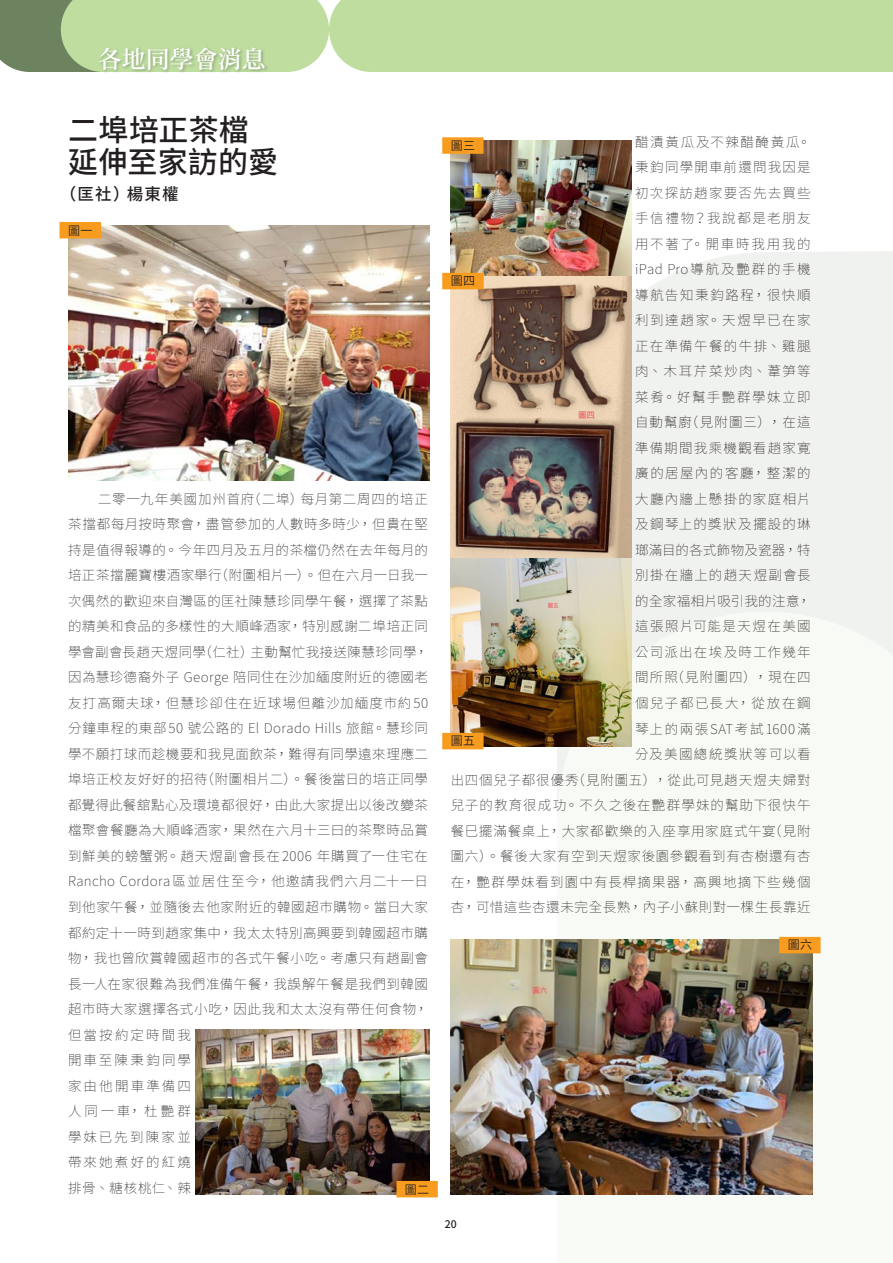
<style>
.page{position:relative;width:893px;height:1263px;background:#fff}
.page>*{position:absolute;margin:0;border:0;box-sizing:border-box;transform-origin:0 0}
.小題_Column{font:500 30px "Source Han Sans TW";letter-spacing:.005em;color:#231f20}
.t1{font:600 24px "Source Han Serif TC";color:#fff}
.Author_L{font:500 16.5px "Source Han Sans TW";color:#231f20}
.內文_Indent{font:200 13.5px/25.5px "Source Han Sans TW";letter-spacing:.055em;color:#231f20}
.內文_Indent-2{font:200 13.5px/25.5px "Source Han Sans TW";letter-spacing:.085em;color:#231f20;text-align:right}
.CAPTION_Colored{font:12px "Source Han Sans TW";letter-spacing:.03em;color:#231f20}
.t2{font:500 10.5px "Source Han Sans TW";color:#231f20}
</style>
<div class="page">
<svg style="left:0;top:0;width:893px;height:72px;background:#b8d69b"></svg>
<div style="left:97px;top:46px;width:172px;height:29px;background:#231f20;opacity:.3"></div>
<div style="left:631px;top:251px;width:262px;height:361px;background:#f0f2ef"></div>
<div style="left:557px;top:612px;width:336px;height:583px;background:#f8fbf5"></div>
<img style="left:68px;top:225px;width:361px;height:255px">
<img style="left:451px;top:276px;width:180px;height:283px">
<img style="left:451px;top:140px;width:180px;height:136px">
<img style="left:196px;top:1030px;width:233px;height:165px">
<img style="left:451px;top:940px;width:361px;height:255px">
<img style="left:451px;top:559px;width:180px;height:188px">
<div style="left:60px;top:222px;width:41px;height:16px;background:#f89c20"></div>
<div style="left:396px;top:1181px;width:42px;height:16px;background:#f89c20"></div>
<div style="left:779px;top:937px;width:42px;height:16px;background:#f89c20"></div>
<div style="left:442px;top:273px;width:42px;height:16px;background:#f89c20"></div>
<div style="left:442px;top:137px;width:41px;height:17px;background:#f89c20"></div>
<div style="left:442px;top:733px;width:42px;height:16px;background:#f89c20"></div>
<h2 class="t1" style="left:98px;top:46px;width:170px">各地同學會消息</h2>
<p class="小題_Column" style="left:68px;top:114px;width:182px">二埠培正茶檔</p>
<p class="小題_Column" style="left:68px;top:145px;width:211px">延伸至家訪的愛</p>
<p class="Author_L" style="left:60px;top:184px;width:120px">（匡社）楊東權</p>
<p class="CAPTION_Colored" style="left:68px;top:223px;width:26px">圖一</p>
<p class="內文_Indent" style="left:68px;top:486px;width:362px;text-indent:30px">二零一九年美國加州首府（二埠）每月第二周四的培正茶擋都每月按時聚會，盡管參加的人數時多時少，但貴在堅持是值得報導的。今年四月及五月的茶檔仍然在去年每月的培正茶擋麗寶樓酒家舉行（附圖相片一）。但在六月一日我一次偶然的歡迎來自灣區的匡社陳慧珍同學午餐，選擇了茶點的精美和食品的多樣性的大順峰酒家，特別感謝二埠培正同學會副會長趙天煜同學（仁社）主動幫忙我接送陳慧珍同學，因為慧珍德裔外子 George 陪同住在沙加緬度附近的德國老友打高爾夫球，但慧珍卻住在近球場但離沙加緬度市約50分鐘車程的東部 50 號公路的 El Dorado Hills 旅館。慧珍同學不願打球而趁機要和我見面飲茶，難得有同學遠來理應二埠培正校友好好的招待（附圖相片二）。餐後當日的培正同學都覺得此餐舘點心及環境都很好，由此大家提出以後改變茶檔聚會餐廳為大順峰酒家，果然在六月十三曰的茶聚時品賞到鮮美的螃蟹粥。趙天煜副會長在2006 年購買了一住宅在<br>Rancho Cordora區並居住至今，他邀請我們六月二十一日到他家午餐，並隨後去他家附近的韓國超市購物。當日大家都約定十一時到趙家集中，我太太特別高興要到韓國超市購物，我也曾欣賞韓國超市的各式午餐小吃。考慮只有趙副會長一人在家很難為我們准備午餐，我誤解午餐是我們到韓國超市時大家選擇各式小吃，因此我和太太沒有帶任何食物，但當按約定時間我<br>開車至陳秉鈞同學<br>家由他開車準備四<br>人同一車，杜艷群<br>學妺已先到陳家並<br>帶來她煮好的紅燒<br>排骨、糖核桃仁、辣</p>
<p class="CAPTION_Colored" style="left:405px;top:1182px;width:26px">圖二</p>
<p class="內文_Indent-2" style="left:451px;top:129px;width:362px">醋漬黃瓜及不辣醋醃黃瓜。<br>秉鈞同學開車前還問我因是<br>初次探訪趙家要否先去買些<br>手信禮物？我說都是老朋友<br>用不著了。開車時我用我的<br>iPad Pro導航及艷群的手機<br>導航告知秉鈞路程，很快順<br>利到達趙家。天煜早已在家<br>正在準備午餐的牛排、雞腿<br>肉、木耳芹菜炒肉、葦笋等<br>菜肴。好幫手艷群學妺立即<br>自動幫廚（見附圖三），在這<br>準備期間我乘機觀看趙家寛<br>廣的居屋內的客廳，整潔的<br>大廳內牆上懸掛的家庭相片<br>及鋼琴上的獎狀及擺設的琳<br>瑯滿目的各式飾物及瓷器，特<br>別掛在牆上的趙天煜副會長<br>的全家福相片吸引我的注意，<br>這張照片可能是天煜在美國<br>公司派出在埃及時工作幾年<br>間所照（見附圖四），現在四<br>個兒子都已長大，從放在鋼<br>琴上的兩張SAT考試1600滿<br>分及美國總統獎狀等可以看<br>出四個兒子都很優秀（見附圖五），從此可見趙天煜夫婦對兒子的教育很成功。不久之後在艷群學妹的幫助下很快午餐巳擺滿餐桌上，大家都歡樂的入座享用家庭式午宴（見附圖六）。餐後大家有空到天煜家後園參觀看到有杏樹還有杏在，艷群學妺看到園中有長桿摘果器，高興地摘下些幾個杏，可惜這些杏還未完全長熟，內子小蘇則對一棵生長靠近</p>
<p class="CAPTION_Colored" style="left:451px;top:139px;width:26px">圖三</p>
<p class="CAPTION_Colored" style="left:451px;top:274px;width:26px">圖四</p>
<p class="CAPTION_Colored" style="left:451px;top:734px;width:26px">圖五</p>
<p class="t2" style="left:445px;top:1218px;width:13px">20</p>
<p class="CAPTION_Colored" style="left:788px;top:938px;width:26px">圖六</p>
</div>
